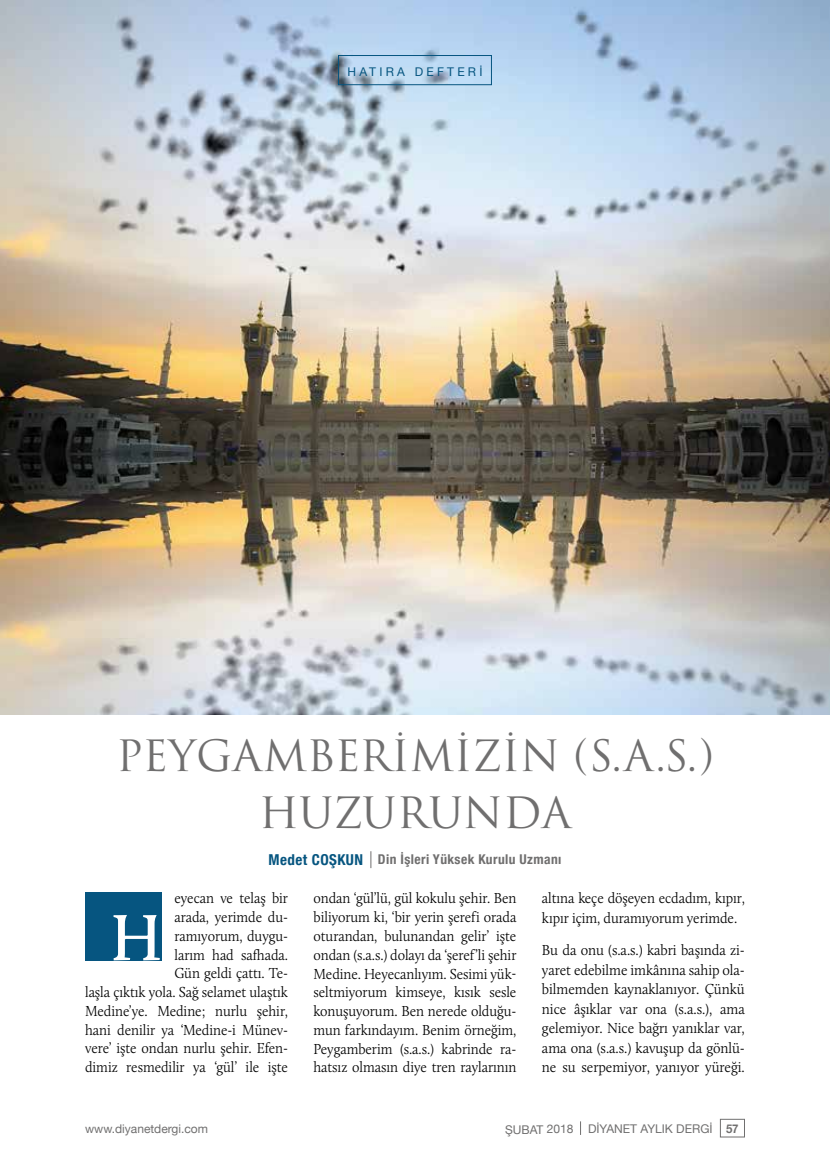
<style>
.page{position:relative;width:830px;height:1170px;background:#fff}
.page>*{position:absolute;margin:0;border:0;box-sizing:border-box;transform-origin:0 0}
.t1{font:600 67.5px "Calluna";color:#fff;scale:.94 1}
.t2{font:42px/57px "Trajan Pro 3";color:#706f6f;text-align:center}
.t3{font:300 15px/18.8px "Calluna";letter-spacing:-.005em;color:#000;text-align:right;scale:.94 1}
.t4{font:300 15px/19.5px "Calluna";letter-spacing:-.005em;color:#000;text-align:justify;scale:.95 1}
.t5{font:700 condensed 13.5px "Helvetica Neue";letter-spacing:.03em;color:#706f6f}
.t6{font:12px "Helvetica Neue";color:#706f6f}
.t7{font:12px "Helvetica Neue";letter-spacing:.27em;color:#065580}
.s1{font-size:15px;color:#065580}
.s2{font-weight:700}
</style>
<div class="page">
<svg style="left:580px;top:1121px;width:1px;height:13px"></svg>
<div style="left:719px;top:1118px;width:25px;height:19px;border:1px solid #706f6f"></div>
<img style="left:0;top:0;width:829px;height:714px">
<div style="left:338px;top:55px;width:153px;height:30px;border:1px solid #065580"></div>
<svg style="left:370px;top:851px;width:1px;height:17px"></svg>
<div style="left:85px;top:892px;width:77px;height:68px;background:#065580"></div>
<p class="t7" style="left:347px;top:64px;width:137px">HATIRA DEFTERİ</p>
<h2 class="t2" style="left:116px;top:729px;width:598px">PEYGAMBERİMİZİN (S.A.S.)<br>HUZURUNDA</h2>
<p class="t5" style="left:268px;top:851px;width:294px"><span class="s1">Medet COŞKUN</span> Din İşleri Yüksek Kurulu Uzmanı</p>
<p class="t3" style="left:85px;top:888px;width:217px">eyecan ve telaş bir<br>arada, yerimde du-<br>ramıyorum, duygu-<br>larım had safhada.<br>Gün geldi çattı. Te-<br>laşla çıktık yola. Sağ selamet ulaştık<br>Medine’ye. Medine; nurlu şehir, hani denilir ya ‘Medine-i Münev&shy;vere’ işte ondan nurlu şehir. Efen&shy;dimiz resmedilir ya ‘gül’ ile işte</p>
<p class="t3" style="left:313px;top:888px;width:217px;text-align:justify">ondan ‘gül’lü, gül kokulu şehir. Ben biliyorum ki, ‘bir yerin şerefi orada oturandan, bulunandan gelir’ işte ondan (s.a.s.) dolayı da ‘şeref’li şehir Medine. Heyecanlıyım. Sesimi yük&shy;seltmiyorum kimseye, kısık sesle konuşuyorum. Ben nerede olduğu&shy;mun farkındayım. Benim örneğim, Peygamberim (s.a.s.) kabrinde ra&shy;hatsız olmasın diye tren raylarının</p>
<p class="t3" style="left:541px;top:888px;width:217px;line-height:19.5px;text-align:left">altına keçe döşeyen ecdadım, kıpır, kıpır içim, duramıyorum yerimde.</p>
<h1 class="t1" style="left:110px;top:896px;width:56px">H</h1>
<p class="t4" style="left:541px;top:940px;width:215px">Bu da onu (s.a.s.) kabri başında zi&shy;yaret edebilme imkânına sahip ola&shy;bilmemden kaynaklanıyor. Çünkü nice âşıklar var ona (s.a.s.), ama gelemiyor. Nice bağrı yanıklar var, ama ona (s.a.s.) kavuşup da gönlü&shy;ne su serpemiyor, yanıyor yüreği.</p>
<p class="t6" style="left:85px;top:1121px;width:124px">www.diyanetdergi.com</p>
<p class="t6" style="left:505px;top:1121px;width:235px">ŞUBAT 2018 DİYANET AYLIK DERGİ <span class="s2">57</span></p>
</div>
